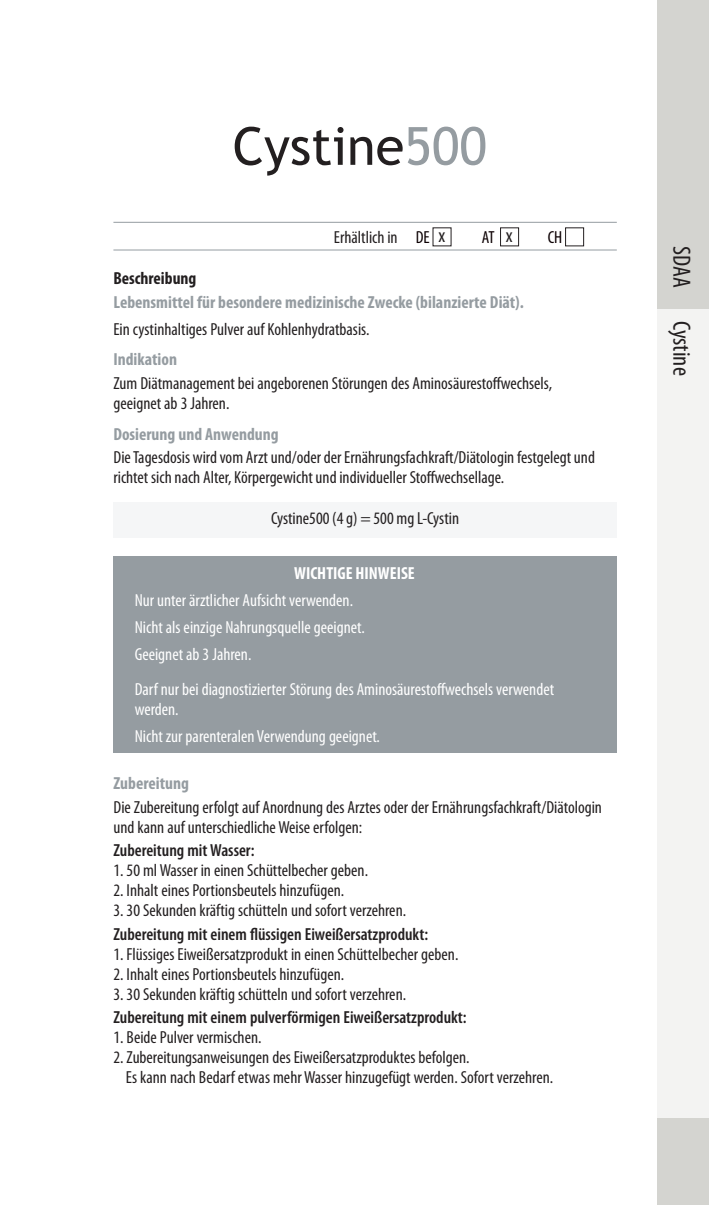
<style>
.page{position:relative;width:709px;height:1205px;background:#fff}
.page>*{position:absolute;margin:0;border:0;box-sizing:border-box;transform-origin:0 0}
.t1{font:52.5px "Trebuchet MS";color:#231f20}
.t2{font:condensed 25px "Myriad Pro";color:#231f20}
.t3{font:condensed 17.5px/20px "Myriad Pro";color:#231f20}
.t4{font:condensed 17.5px/27px "Myriad Pro";color:#fff}
.t5{font:600 condensed 17.5px "Myriad Pro";color:#231f20}
.t6{font:700 condensed 17.5px "Myriad Pro";color:#959ca1}
.t7{font:700 condensed 17.5px "Myriad Pro";color:#fff}
.t8{font:700 condensed 17.5px "Myriad Pro";color:#231f20}
.t9{font:condensed 17.5px "Myriad Pro";color:#0c0003}
.s1{color:#959ca1}
.s2{color:#0c0003}
.s3{font-size:20px}
.s4{font-size:20px;color:#231f20}
</style>
<div class="page">
<div style="left:657px;top:309px;width:52px;height:809px;background:#f3f3f2"></div>
<div style="left:113px;top:502px;width:504px;height:36px;background:#f5f6f7"></div>
<div style="left:500px;top:227px;width:19px;height:19px;border:1px solid #231f20"></div>
<div style="left:565px;top:227px;width:19px;height:19px;border:1px solid #231f20"></div>
<div style="left:657px;top:1118px;width:52px;height:87px;background:#d4d4d0"></div>
<hr style="left:113px;top:250px;width:504px;height:1px;background:#959ca1">
<hr style="left:113px;top:222px;width:504px;height:1px;background:#959ca1">
<div style="left:657px;top:0;width:52px;height:309px;background:#d4d4d0"></div>
<div style="left:113px;top:556px;width:504px;height:197px;background:#959ca1"></div>
<h1 class="t1" style="left:233px;top:115px;width:256px">Cystine<span class="s1">500</span></h1>
<p class="t3" style="left:334px;top:227px;width:113px">Erhältlich in <span class="s2">DE</span> <span class="s3">x</span></p>
<p class="t9" style="left:482px;top:226px;width:32px">AT <span class="s4">x</span></p>
<p class="t9" style="left:547px;top:226px;width:16px">CH</p>
<p class="t8" style="left:113px;top:267px;width:85px">Beschreibung</p>
<p class="t6" style="left:113px;top:291px;width:412px">Lebensmittel für besondere medizinische Zwecke (bilanzierte Diät).</p>
<p class="t3" style="left:113px;top:319px;width:257px">Ein cystinhaltiges Pulver auf Kohlenhydratbasis.</p>
<p class="t6" style="left:113px;top:349px;width:65px">Indikation</p>
<p class="t3" style="left:113px;top:373px;width:440px">Zum Diätmanagement bei angeborenen Störungen des Aminosäurestoffwechsels, geeignet ab 3 Jahren.</p>
<p class="t6" style="left:113px;top:423px;width:167px">Dosierung und Anwendung</p>
<p class="t3" style="left:113px;top:447px;width:483px">Die Tagesdosis wird vom Arzt und/oder der Ernährungsfachkraft/Diätologin festgelegt und richtet sich nach Alter, Körpergewicht und individueller Stoffwechsellage.</p>
<p class="t3" style="left:271px;top:508px;width:189px">Cystine500 (4 g) = 500 mg L-Cystin</p>
<p class="t7" style="left:294px;top:562px;width:122px">WICHTIGE HINWEISE</p>
<p class="t4" style="left:135px;top:587px;width:231px">Nur unter ärztlicher Aufsicht verwenden.<br>Nicht als einzige Nahrungsquelle geeignet.<br>Geeignet ab 3 Jahren.</p>
<p class="t4" style="left:135px;top:679px;width:421px;line-height:20px">Darf nur bei diagnostizierter Störung des Aminosäurestoffwechsels verwendet werden.</p>
<p class="t4" style="left:135px;top:722px;width:247px">Nicht zur parenteralen Verwendung geeignet.</p>
<p class="t6" style="left:113px;top:772px;width:77px">Zubereitung</p>
<p class="t3" style="left:113px;top:796px;width:490px">Die Zubereitung erfolgt auf Anordnung des Arztes oder der Ernährungsfachkraft/Diätologin und kann auf unterschiedliche Weise erfolgen:</p>
<p class="t5" style="left:113px;top:839px;width:143px">Zubereitung mit Wasser:</p>
<p class="t3" style="left:113px;top:860px;width:256px">1. 50 ml Wasser in einen Schüttelbecher geben.</p>
<p class="t3" style="left:113px;top:880px;width:232px">2. Inhalt eines Portionsbeutels hinzufügen.</p>
<p class="t3" style="left:113px;top:900px;width:294px">3. 30 Sekunden kräftig schütteln und sofort verzehren.</p>
<p class="t5" style="left:113px;top:923px;width:316px">Zubereitung mit einem flüssigen Eiweißersatzprodukt:</p>
<p class="t3" style="left:113px;top:944px;width:346px">1. Flüssiges Eiweißersatzprodukt in einen Schüttelbecher geben.</p>
<p class="t3" style="left:113px;top:964px;width:232px">2. Inhalt eines Portionsbeutels hinzufügen.</p>
<p class="t3" style="left:113px;top:984px;width:294px">3. 30 Sekunden kräftig schütteln und sofort verzehren.</p>
<p class="t5" style="left:113px;top:1007px;width:355px">Zubereitung mit einem pulverförmigen Eiweißersatzprodukt:</p>
<p class="t3" style="left:113px;top:1027px;width:150px">1. Beide Pulver vermischen.</p>
<p class="t3" style="left:126px;top:1047px;width:429px;text-indent:-12px">2. Zubereitungsanweisungen des Eiweißersatzproduktes befolgen.<br>Es kann nach Bedarf etwas mehr Wasser hinzugefügt werden. Sofort verzehren.</p>
<h2 class="t2" style="left:697px;top:246px;width:43px;rotate:90deg">SDAA</h2>
<h2 class="t2" style="left:697px;top:321px;width:56px;rotate:90deg">Cystine</h2>
</div>
